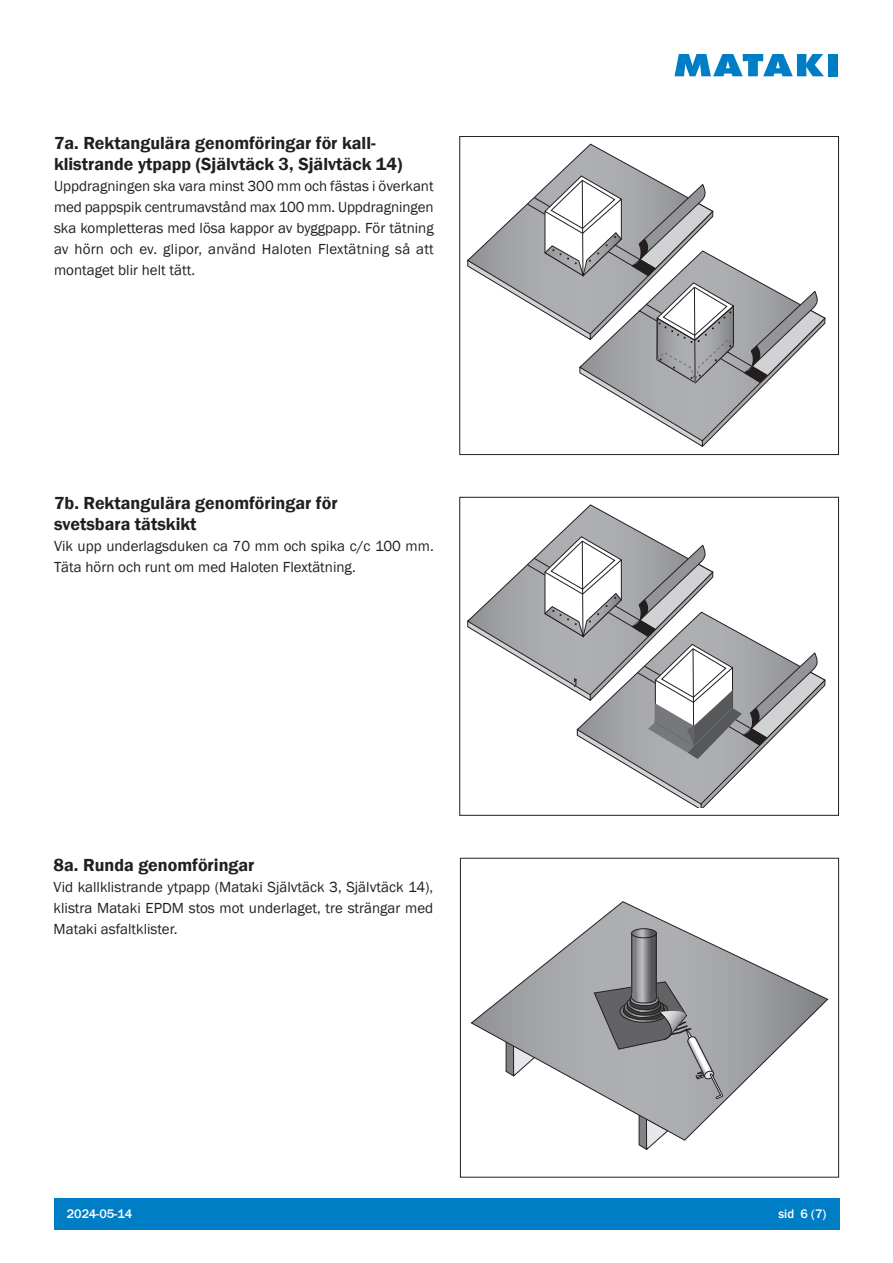
<style>
.page{position:relative;width:893px;height:1263px;background:#fff}
.page>*{position:absolute;margin:0;border:0;box-sizing:border-box;transform-origin:0 0}
.t1{font:600 18px/21px "Franklin Gothic";color:#231f20}
.t2{font:15px/21px "Franklin Gothic";color:#231f20;text-align:justify}
.t3{font:500 12.75px "Franklin Gothic";color:#fff}
</style>
<div class="page">
<div style="left:54px;top:1198px;width:785px;height:32px;background:#007ec5"></div>
<svg style="left:674px;top:54px;width:150px;height:22px"></svg>
<div style="left:828px;top:54px;width:10px;height:22px;background:#007ec5"></div>
<div style="left:459px;top:136px;width:380px;height:319px;border:1px solid #231f20"></div>
<svg style="left:557px;top:144px;width:91px;height:31px"></svg>
<svg style="left:467px;top:175px;width:358px;height:272px"></svg>
<div style="left:460px;top:858px;width:379px;height:319px;border:1px solid #231f20"></div>
<svg style="left:638px;top:1141px;width:19px;height:9px"></svg>
<svg style="left:470px;top:901px;width:359px;height:240px"></svg>
<svg style="left:633px;top:938px;width:21px;height:43px"></svg>
<div style="left:631px;top:932px;width:25px;height:74px;border:1px solid #231f20"></div>
<svg style="left:632px;top:929px;width:24px;height:9px"></svg>
<div style="left:631px;top:928px;width:26px;height:10px;border:1px solid #231f20;border-radius:50%"></div>
<svg style="left:593px;top:981px;width:130px;height:118px;background:#959699"></svg>
<svg style="left:632px;top:993px;width:24px;height:5px"></svg>
<div style="left:459px;top:497px;width:380px;height:319px;border:1px solid #231f20"></div>
<svg style="left:557px;top:504px;width:91px;height:32px"></svg>
<svg style="left:467px;top:536px;width:358px;height:271px"></svg>
<p class="t1" style="left:54px;top:132px;width:350px">7a. Rektangulära genomföringar för kall&shy;klistrande ytpapp (Självtäck 3, Självtäck 14)</p>
<p class="t2" style="left:54px;top:175px;width:381px">Uppdragningen ska vara minst 300 mm och fästas i överkant med pappspik centrumavstånd max 100 mm. Uppdragningen ska kompletteras med lösa kappor av byggpapp. För tätning av hörn och ev. glipor, använd Haloten Flextätning så att montaget blir helt tätt.</p>
<p class="t1" style="left:54px;top:493px;width:285px">7b. Rektangulära genomföringar för svetsbara tätskikt</p>
<p class="t2" style="left:54px;top:536px;width:381px">Vik upp underlagsduken ca 70 mm och spika c/c 100 mm.<br>Täta hörn och runt om med Haloten Flextätning.</p>
<p class="t1" style="left:54px;top:854px;width:202px">8a. Runda genomföringar</p>
<p class="t2" style="left:54px;top:876px;width:381px">Vid kallklistrande ytpapp (Mataki Självtäck 3, Självtäck 14), klistra Mataki EPDM stos mot underlaget, tre strängar med Mataki asfaltklister.</p>
<p class="t3" style="left:67px;top:1206px;width:67px">2024-05-14</p>
<p class="t3" style="left:778px;top:1206px;width:49px">sid 6 (7)</p>
</div>
